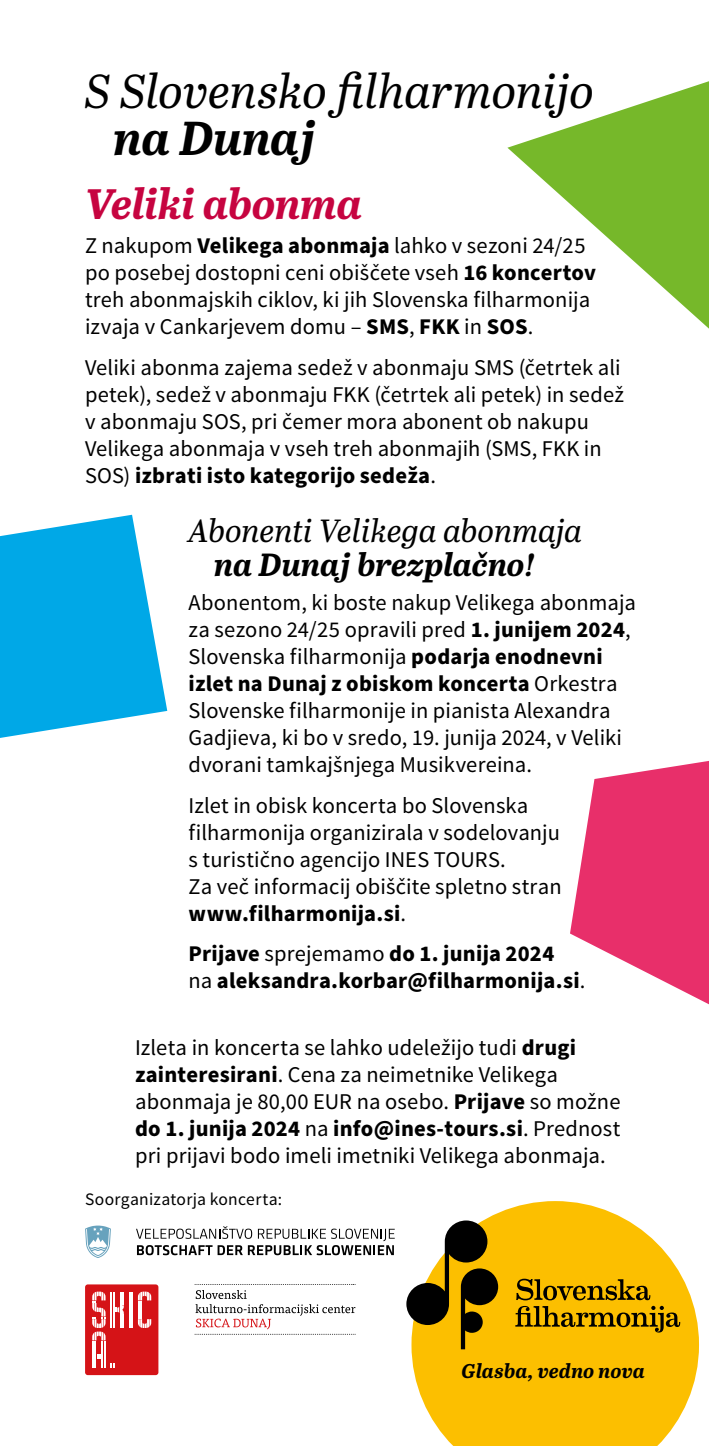
<style>
.page{position:relative;width:709px;height:1446px;background:#fff}
.page>*{position:absolute;margin:0;border:0;box-sizing:border-box;transform-origin:0 0}
.t1{font:italic 47.5px "Abril Text";letter-spacing:-.005em;color:#000}
.t2{font:italic 700 47.5px "Abril Text";letter-spacing:-.005em;color:#000}
.t3{font:italic 700 42.5px "Abril Text";letter-spacing:-.01em;color:#c60440}
.t4{font:italic 32px "Abril Text";letter-spacing:-.005em;color:#000}
.t5{font:italic 700 32px "Abril Text";letter-spacing:-.005em;color:#000}
.t6{font:22.5px/27px "Source Sans Pro";letter-spacing:.005em;color:#000}
.t7{font:700 22.5px/27px "Source Sans Pro";letter-spacing:.01em;color:#000}
.t8{font:italic 700 20px "Abril Text";letter-spacing:.01em;color:#000}
.t9{font:17.5px "Source Sans Pro";letter-spacing:.015em;color:#000}
.s1{font-weight:700}
.s2{font-weight:400}
</style>
<div class="page">
<svg style="left:0;top:515px;width:167px;height:223px"></svg>
<svg style="left:570px;top:761px;width:139px;height:243px"></svg>
<svg style="left:507px;top:81px;width:202px;height:248px"></svg>
<div style="left:85px;top:1284px;width:73px;height:91px;background:#d51317;border-radius:3px"></div>
<svg style="left:92px;top:1291px;width:59px;height:77px"></svg>
<svg style="left:195px;top:1284px;width:160px;height:51px"></svg>
<svg style="left:85px;top:1225px;width:26px;height:33px"></svg>
<svg style="left:136px;top:1226px;width:259px;height:29px"></svg>
<svg style="left:411px;top:1201px;width:288px;height:245px;fill:#fcbf00"></svg>
<svg style="left:406px;top:1220px;width:92px;height:129px"></svg>
<svg style="left:516px;top:1278px;width:134px;height:22px"></svg>
<svg style="left:515px;top:1306px;width:165px;height:26px"></svg>
<h1 class="t1" style="left:85px;top:57px;width:511px">S Slovensko filharmonijo</h1>
<h1 class="t2" style="left:114px;top:104px;width:204px">na Dunaj</h1>
<h2 class="t3" style="left:85px;top:173px;width:279px">Veliki abonma</h2>
<p class="t6" style="left:85px;top:233px;width:512px">Z nakupom <span class="s1">Velikega abonmaja</span> lahko v sezoni 24/25 po posebej dostopni ceni obiščete vseh <span class="s1">16 koncertov </span>treh abonmajskih ciklov, ki jih Slovenska filharmonija izvaja v Cankarjevem domu – <span class="s1">SMS</span>, <span class="s1">FKK</span> in <span class="s1">SOS</span>.</p>
<p class="t6" style="left:85px;top:354px;width:540px">Veliki abonma zajema sedež v abonmaju SMS (četrtek ali petek), sedež v abonmaju FKK (četrtek ali petek) in sedež v abonmaju SOS, pri čemer mora abonent ob nakupu Velikega abonmaja v vseh treh abonmajih (SMS, FKK in SOS) <span class="s1">izbrati isto kategorijo sedeža</span>.</p>
<h3 class="t4" style="left:189px;top:508px;width:395px">Abonenti Velikega abonmaja</h3>
<h3 class="t5" style="left:214px;top:542px;width:323px">na Dunaj brezplačno!</h3>
<p class="t6" style="left:189px;top:590px;width:449px">Abonentom, ki boste nakup Velikega abonmaja za sezono 24/25 opravili pred <span class="s1">1. junijem 2024</span>, Slovenska filharmonija <span class="s1">podarja enodnevni izlet na Dunaj z obiskom koncerta</span> Orkestra Slovenske filharmonije in pianista Alexandra Gadjieva, ki bo v sredo, 19. junija 2024, v Veliki dvorani tamkajšnjega Musikvereina.</p>
<p class="t6" style="left:189px;top:792px;width:374px">Izlet in obisk koncerta bo Slovenska filharmonija organizirala v sodelovanju s turistično agencijo INES TOURS.<br>Za več informacij obiščite spletno stran <span class="s1">www.filharmonija.si</span>.</p>
<p class="t7" style="left:189px;top:941px;width:398px">Prijave <span class="s2">sprejemamo</span> do 1. junija 2024<br><span class="s2">na</span> aleksandra.korbar@filharmonija.si<span class="s2">.</span></p>
<p class="t6" style="left:135px;top:1034px;width:487px">Izleta in koncerta se lahko udeležijo tudi <span class="s1">drugi zainteresirani</span>. Cena za neimetnike Velikega abonmaja je 80,00 EUR na osebo. <span class="s1">Prijave</span> so možne <span class="s1">do 1. junija 2024</span> na <span class="s1">info@ines-tours.si</span>. Prednost pri prijavi bodo imeli imetniki Velikega abonmaja.</p>
<p class="t9" style="left:85px;top:1188px;width:198px">Soorganizatorja koncerta:</p>
<p class="t8" style="left:461px;top:1356px;width:185px">Glasba, vedno nova</p>
</div>
